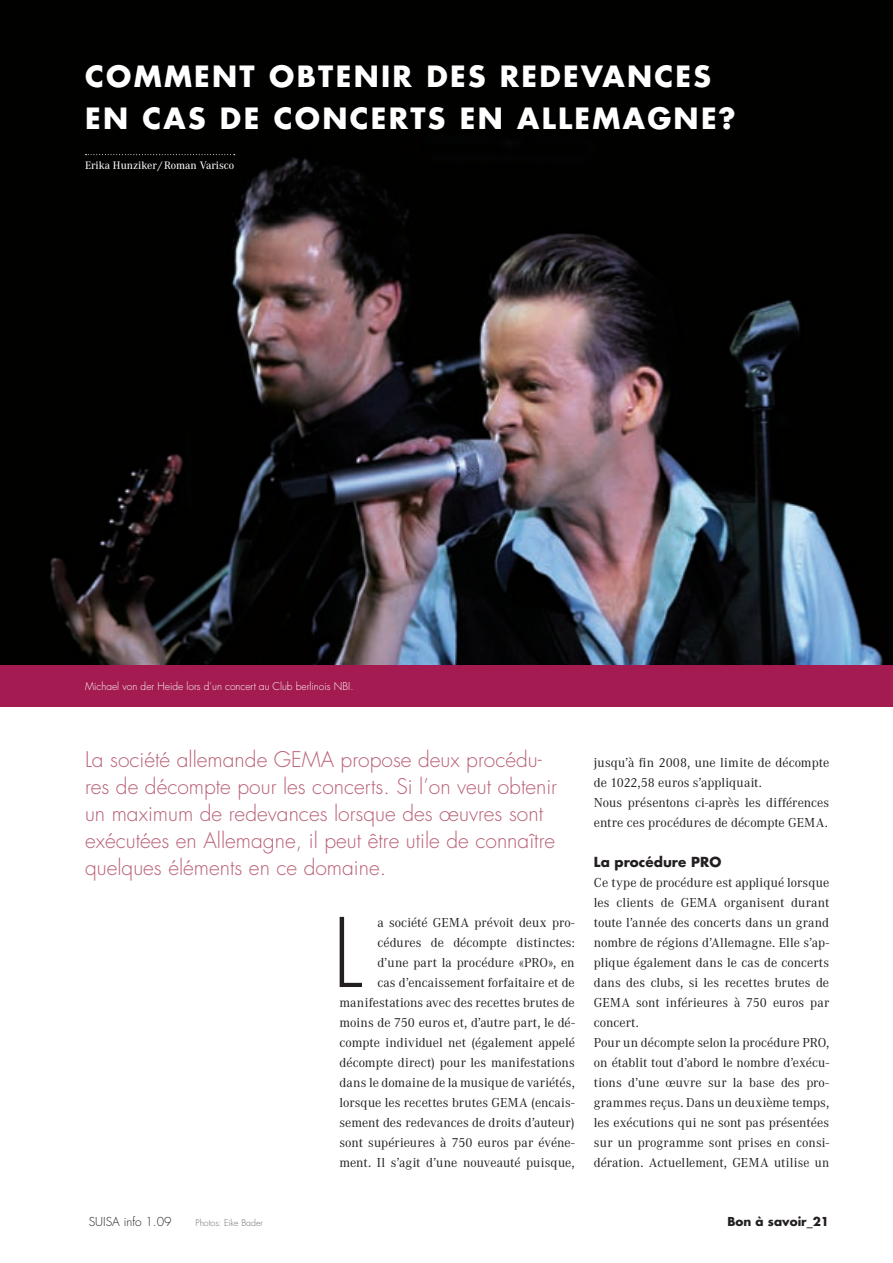
<style>
.page{position:relative;width:893px;height:1263px;background:#fff}
.page>*{position:absolute;margin:0;border:0;box-sizing:border-box;transform-origin:0 0}
.t1{font:300 93px "Futura";color:#231f20}
.t2{font:700 28.5px/42.5px "Futura";letter-spacing:.08em;color:#fff}
.t3{font:300 21px/27px "Futura";color:#b85f74}
.t4{font:13.5px/20px "Corporate A";letter-spacing:.005em;color:#231f20}
.t5{font:700 13.5px "Futura";letter-spacing:.005em;color:#231f20}
.t6{font:300 12px "Futura";color:#231f20}
.t7{font:700 12px "Futura";color:#231f20}
.t8{font:500 11.25px "Corporate A";color:#fff}
.t9{font:300 10.5px "Futura";color:#fff}
.t10{font:300 9px "Futura";color:#6c6d70}
</style>
<div class="page">
<img style="left:0;top:0;width:893px;height:665px">
<svg style="left:85px;top:154px;width:150px;height:1px"></svg>
<div style="left:0;top:665px;width:893px;height:42px;background:#a31b50"></div>
<h2 class="t2" style="left:85px;top:57px;width:652px">COMMENT OBTENIR DES REDEVANCES<br>EN CAS DE CONCERTS EN ALLEMAGNE?</h2>
<p class="t8" style="left:85px;top:161px;width:151px">Erika Hunziker / Roman Varisco</p>
<p class="t9" style="left:85px;top:682px;width:270px">Michael von der Heide lors d’un concert au Club berlinois NBI.</p>
<p class="t3" style="left:85px;top:748px;width:474px">La société allemande GEMA propose deux procédu&shy;res de décompte pour les concerts. Si l’on veut obtenir un maximum de redevances lorsque des œuvres sont exécutées en Allemagne, il peut être utile de connaître quelques éléments en ce domaine.</p>
<p class="t4" style="left:339px;top:914px;width:237px;text-align:right">a société GEMA prévoit deux pro&shy;cédures de décompte distinctes:<br>d’une part la procédure «PRO», en<br>cas d’encaissement forfaitaire et de manifestations avec des recettes brutes de moins de 750 euros et, d’autre part, le dé&shy;compte individuel net (également appelé décompte direct) pour les manifestations dans le domaine de la musique de variétés, lorsque les recettes brutes GEMA (encais&shy;sement des redevances de droits d’auteur) sont supérieures à 750 euros par événe&shy;ment. Il s’agit d’une nouveauté puisque,</p>
<h1 class="t1" style="left:332px;top:910px;width:32px">L</h1>
<p class="t4" style="left:594px;top:754px;width:237px">jusqu’à fin 2008, une limite de décompte de 1022,58 euros s’appliquait.<br>Nous présentons ci-après les différences entre ces procédures de décompte GEMA.</p>
<p class="t5" style="left:594px;top:856px;width:129px">La procédure PRO</p>
<p class="t4" style="left:594px;top:874px;width:237px">Ce type de procédure est appliqué lorsque les clients de GEMA organisent durant toute l’année des concerts dans un grand nombre de régions d’Allemagne. Elle s’ap&shy;plique également dans le cas de concerts dans des clubs, si les recettes brutes de GEMA sont inférieures à 750 euros par concert.<br>Pour un décompte selon la procédure PRO, on établit tout d’abord le nombre d’exécu&shy;tions d’une œuvre sur la base des pro&shy;grammes reçus. Dans un deuxième temps, les exécutions qui ne sont pas présentées sur un programme sont prises en consi&shy;dération. Actuellement, GEMA utilise un</p>
<p class="t6" style="left:89px;top:1216px;width:84px">SUISA info 1.09</p>
<p class="t10" style="left:196px;top:1218px;width:69px">Photos: Eike Bader</p>
<p class="t7" style="left:727px;top:1216px;width:103px">Bon à savoir_21</p>
</div>
